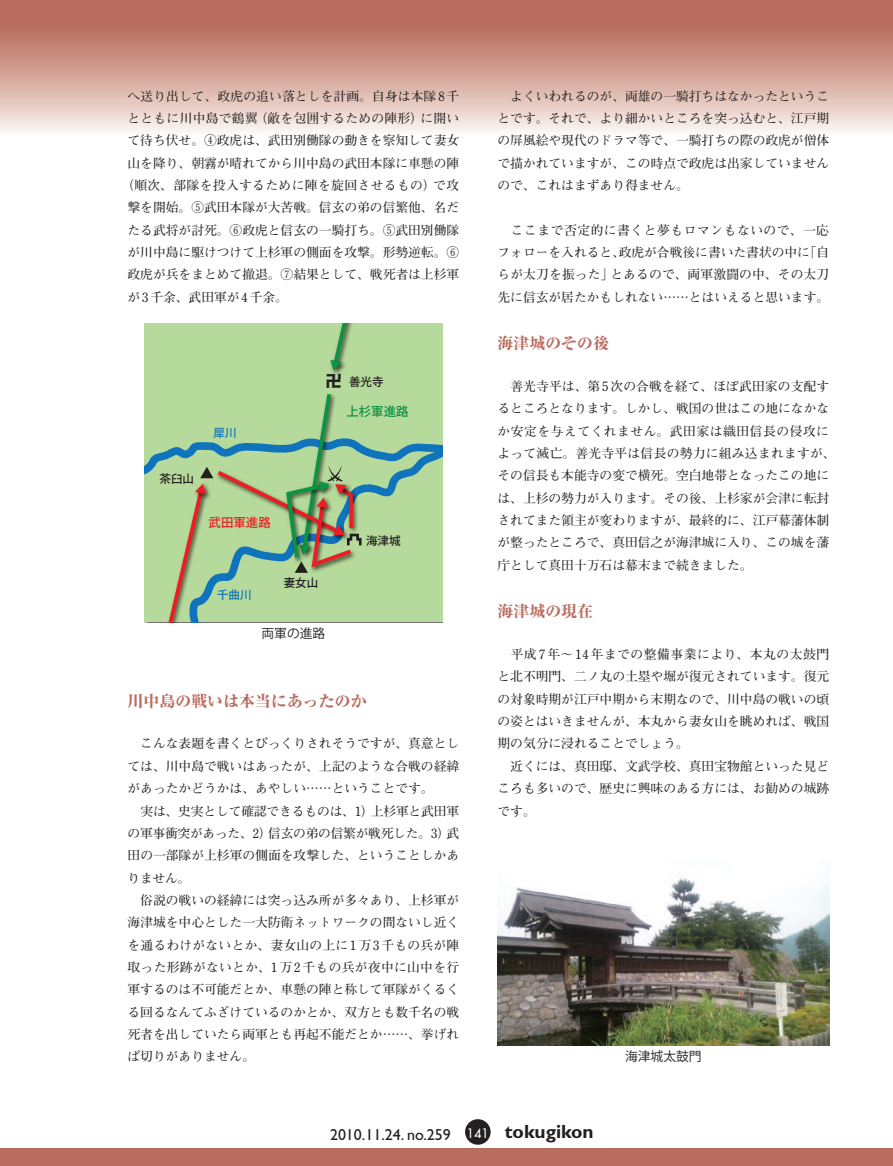
<style>
.page{position:relative;width:893px;height:1166px;background:#fff}
.page>*{position:absolute;margin:0;border:0;box-sizing:border-box;transform-origin:0 0}
.ノーマル{font:700 19.2px "Gill Sans";color:#231f20}
.t1{font:16.2px "Hira Kaku Std W8";color:#231f20}
.城小見出し{font:800 15.9px "Ryumin Pro";color:#b96d5f}
.ノーマル-2{font:15.9px "Gill Sans";color:#231f20}
.寄稿本文{font:700 12.75px/22.4px "Futo Min A101 Pro";color:#231f20;text-align:justify}
.寄稿本文-2{font:700 12.75px "Futo Min A101 Pro";letter-spacing:.02em;color:#231f20}
.寄稿本文-3{font:700 12.75px "Futo Min A101 Pro";letter-spacing:.03em;color:#231f20}
.図タイトル{font:12.75px "Koz Go Pro";color:#231f20}
.ノーマル-3{font:12.75px "Futura";color:#fff}
.t2{font:500 12.45px "Koz Go Pro";color:#ee1d23}
.t3{font:500 12.45px "Koz Go Pro";color:#0d9344}
.t4{font:500 11.55px "Koz Go Pro";color:#231f20}
.t5{font:500 11.55px "Koz Go Pro";color:#1074bc}
</style>
<div class="page">
<div style="left:465px;top:1118px;width:26px;height:26px;background:#231f20;border-radius:50%"></div>
<div style="left:0;top:0;width:893px;height:26px;background:#b96d5f"></div>
<div style="left:0;top:26px;width:893px;height:110px;background:linear-gradient(to bottom,#b66957,#faf5f0)"></div>
<div style="left:0;top:1148px;width:893px;height:17px;background:#b96d5f"></div>
<img style="left:497px;top:878px;width:332px;height:167px">
<div style="left:144px;top:323px;width:299px;height:299px;background:#b6da9b"></div>
<svg style="left:144px;top:443px;width:299px;height:54px"></svg>
<img style="left:348px;top:323px;width:5px;height:17px">
<img style="left:332px;top:370px;width:10px;height:4px">
<svg style="left:330px;top:323px;width:18px;height:47px"></svg>
<img style="left:162px;top:487px;width:4px;height:10px">
<svg style="left:166px;top:394px;width:197px;height:228px"></svg>
<p class="寄稿本文" style="left:128px;top:83px;width:333px">へ送り出して、政虎の追い落としを計画。自身は本隊 8千</p>
<p class="寄稿本文-2" style="left:128px;top:108px;width:333px">とともに川中島で鶴翼（敵を包囲するための陣形）に開い</p>
<p class="寄稿本文" style="left:128px;top:128px;width:333px">て待ち伏せ。④政虎は、武田別働隊の動きを察知して妻女</p>
<p class="寄稿本文" style="left:128px;top:150px;width:333px">山を降り、朝霧が晴れてから川中島の武田本隊に車懸の陣</p>
<p class="寄稿本文-3" style="left:121px;top:175px;width:339px">（順次、部隊を投入するために陣を旋回させるもの）で攻</p>
<p class="寄稿本文" style="left:128px;top:195px;width:333px">撃を開始。⑤武田本隊が大苦戦。信玄の弟の信繁他、名だ</p>
<p class="寄稿本文" style="left:128px;top:217px;width:333px">たる武将が討死。⑥政虎と信玄の一騎打ち。⑤武田別働隊</p>
<p class="寄稿本文" style="left:128px;top:239px;width:333px">が川中島に駆けつけて上杉軍の側面を攻撃。形勢逆転。⑥</p>
<p class="寄稿本文" style="left:128px;top:262px;width:333px">政虎が兵をまとめて撤退。⑦結果として、戦死者は上杉軍</p>
<p class="寄稿本文" style="left:128px;top:284px;width:162px">が 3千余、武田軍が 4千余。</p>
<p class="t1" style="left:326px;top:372px;width:18px">卍</p>
<p class="t4" style="left:349px;top:374px;width:36px">善光寺</p>
<p class="t4" style="left:160px;top:471px;width:36px">茶臼山</p>
<p class="t5" style="left:214px;top:425px;width:24px">犀川</p>
<p class="t2" style="left:209px;top:514px;width:64px">武田軍進路</p>
<p class="t5" style="left:217px;top:587px;width:36px">千曲川</p>
<p class="t4" style="left:284px;top:574px;width:36px">妻女山</p>
<p class="図タイトル" style="left:261px;top:624px;width:65px">両軍の進路</p>
<p class="t3" style="left:346px;top:403px;width:64px">上杉軍進路</p>
<p class="t4" style="left:366px;top:533px;width:36px">海津城</p>
<p class="城小見出し" style="left:128px;top:688px;width:241px">川中島の戦いは本当にあったのか</p>
<p class="寄稿本文" style="left:128px;top:730px;width:333px">　こんな表題を書くとびっくりされそうですが、真意としては、川中島で戦いはあったが、上記のような合戦の経緯があったかどうかは、あやしい……ということです。</p>
<p class="寄稿本文" style="left:128px;top:797px;width:333px">　実は、史実として確認できるものは、1）上杉軍と武田軍の軍事衝突があった、2）信玄の弟の信繁が戦死した。3）武田の一部隊が上杉軍の側面を攻撃した、ということしかありません。</p>
<p class="寄稿本文" style="left:128px;top:887px;width:333px">　俗説の戦いの経緯には突っ込み所が多々あり、上杉軍が海津城を中心とした一大防衛ネットワークの間ないし近くを通るわけがないとか、妻女山の上に 1万 3千もの兵が陣取った形跡がないとか、1万2千もの兵が夜中に山中を行軍するのは不可能だとか、車懸の陣と称して軍隊がくるくる回るなんてふざけているのかとか、双方とも数千名の戦死者を出していたら両軍とも再起不能だとか……、挙げれば切りがありません。</p>
<p class="寄稿本文" style="left:497px;top:83px;width:333px">　よくいわれるのが、両雄の一騎打ちはなかったということです。それで、より細かいところを突っ込むと、江戸期の屏風絵や現代のドラマ等で、一騎打ちの際の政虎が僧体で描かれていますが、この時点で政虎は出家していませんので、これはまずあり得ません。</p>
<p class="寄稿本文" style="left:497px;top:217px;width:333px">　ここまで否定的に書くと夢もロマンもないので、一応フォローを入れると、政虎が合戦後に書いた書状の中に「自らが太刀を振った」とあるので、両軍激闘の中、その太刀先に信玄が居たかもしれない……とはいえると思います。</p>
<p class="城小見出し" style="left:497px;top:330px;width:113px">海津城のその後</p>
<p class="寄稿本文" style="left:497px;top:373px;width:340px;text-align:left;text-indent:13px">善光寺平は、第 5次の合戦を経て、ほぼ武田家の支配するところとなります。しかし、戦国の世はこの地になかなか安定を与えてくれません。武田家は織田信長の侵攻によって滅亡。善光寺平は信長の勢力に組み込まれますが、その信長も本能寺の変で横死。空白地帯となったこの地には、上杉の勢力が入ります。その後、上杉家が会津に転封されてまた領主が変わりますが、最終的に、江戸幕藩体制が整ったところで、真田信之が海津城に入り、この城を藩庁として真田十万石は幕末まで続きました。</p>
<p class="城小見出し" style="left:497px;top:598px;width:97px">海津城の現在</p>
<p class="寄稿本文" style="left:497px;top:641px;width:333px">　平成7年〜14年までの整備事業により、本丸の太鼓門と北不明門、二ノ丸の土塁や堀が復元されています。復元の対象時期が江戸中期から末期なので、川中島の戦いの頃の姿とはいきませんが、本丸から妻女山を眺めれば、戦国期の気分に浸れることでしょう。</p>
<p class="寄稿本文" style="left:497px;top:753px;width:333px">　近くには、真田邸、文武学校、真田宝物館といった見どころも多いので、歴史に興味のある方には、お勧めの城跡です。</p>
<p class="図タイトル" style="left:625px;top:1047px;width:78px">海津城太鼓門</p>
<p class="ノーマル-2" style="left:330px;top:1124px;width:122px">2010.11.24. no.259</p>
<p class="ノーマル-3" style="left:467px;top:1124px;width:24px">141</p>
<p class="ノーマル" style="left:505px;top:1120px;width:90px">tokugikon</p>
</div>
